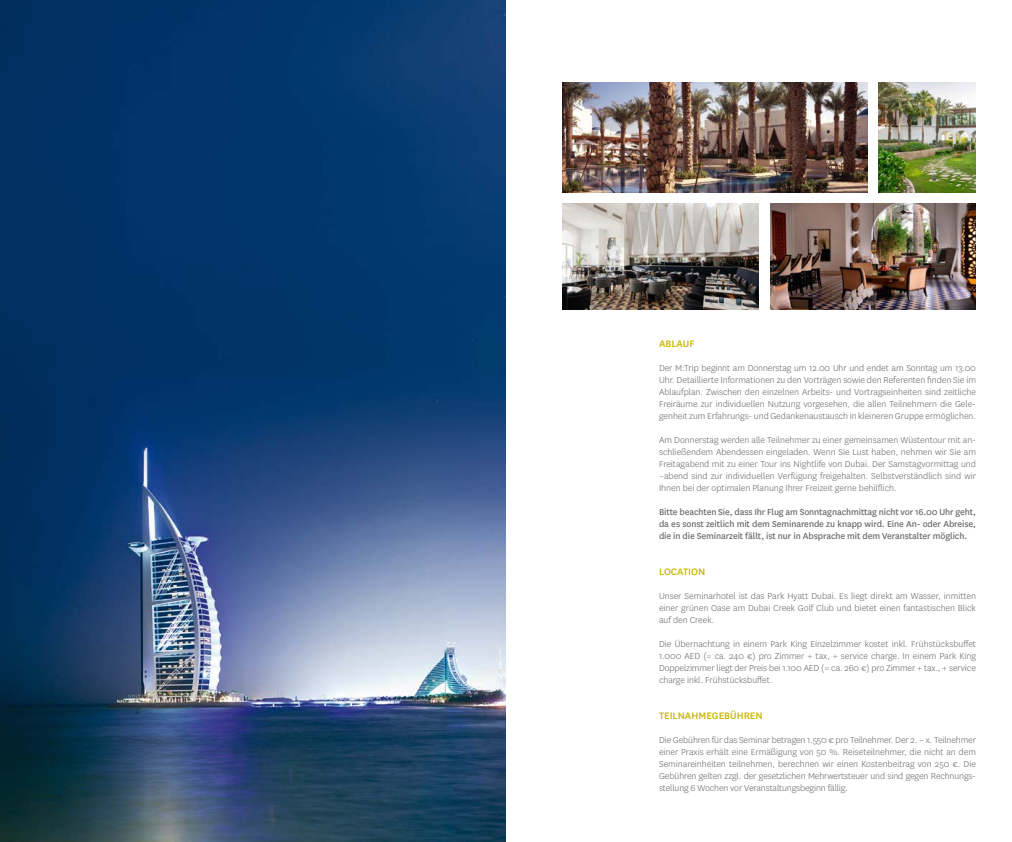
<style>
.page{position:relative;width:1012px;height:842px;background:#fff}
.page>*{position:absolute;margin:0;border:0;box-sizing:border-box;transform-origin:0 0}
.t1{font:500 11px "National";color:#c9b700}
.t2{font:300 10px/12px "National";color:#646567;text-align:justify}
.t3{font:10px/12px "National";letter-spacing:-.01em;color:#646567;text-align:justify}
</style>
<div class="page">
<img style="left:0;top:0;width:506px;height:842px">
<img style="left:563px;top:203px;width:196px;height:106px">
<img style="left:563px;top:82px;width:304px;height:111px">
<img style="left:770px;top:203px;width:206px;height:106px">
<img style="left:879px;top:82px;width:97px;height:111px">
<p class="t1" style="left:659px;top:336px;width:37px">ABLAUF</p>
<p class="t2" style="left:659px;top:362px;width:318px">Der M:Trip beginnt am Donnerstag um 12.00 Uhr und endet am Sonntag um 13.00<br>Uhr. Detaillierte Informationen zu den Vorträgen sowie den Referenten finden Sie im Ablaufplan. Zwischen den einzelnen Arbeits- und Vortragseinheiten sind zeitliche Freiräume zur individuellen Nutzung vorgesehen, die allen Teilnehmern die Gele&shy;genheit zum Erfahrungs- und Gedankenaustausch in kleineren Gruppe ermöglichen.</p>
<p class="t2" style="left:659px;top:434px;width:318px">Am Donnerstag werden alle Teilnehmer zu einer gemeinsamen Wüstentour mit an&shy;schließendem Abendessen eingeladen. Wenn Sie Lust haben, nehmen wir Sie am Freitagabend mit zu einer Tour ins Nightlife von Dubai. Der Samstagvormittag und –abend sind zur individuellen Verfügung freigehalten. Selbstverständlich sind wir Ihnen bei der optimalen Planung Ihrer Freizeit gerne behilflich.</p>
<p class="t3" style="left:659px;top:505px;width:318px">Bitte beachten Sie, dass Ihr Flug am Sonntagnachmittag nicht vor 16.00 Uhr geht, da es sonst zeitlich mit dem Seminarende zu knapp wird. Eine An- oder Abreise, die in die Seminarzeit fällt, ist nur in Absprache mit dem Veranstalter möglich.</p>
<p class="t1" style="left:659px;top:564px;width:48px">LOCATION</p>
<p class="t2" style="left:659px;top:590px;width:318px">Unser Seminarhotel ist das Park Hyatt Dubai. Es liegt direkt am Wasser, inmitten einer grünen Oase am Dubai Creek Golf Club und bietet einen fantastischen Blick auf den Creek.</p>
<p class="t2" style="left:659px;top:638px;width:319px">Die Übernachtung in einem Park King Einzelzimmer kostet inkl. Frühstücksbuffet 1.000 AED (= ca. 240 €) pro Zimmer + tax, + service charge. In einem Park King Doppelzimmer liegt der Preis bei 1.100 AED (= ca. 260 €) pro Zimmer + tax., + service charge inkl. Frühstücksbuffet.</p>
<p class="t1" style="left:659px;top:708px;width:105px">TEILNAHMEGEBÜHREN</p>
<p class="t2" style="left:659px;top:734px;width:318px">Die Gebühren für das Seminar betragen 1.550 € pro Teilnehmer. Der 2. – x. Teilnehmer einer Praxis erhält eine Ermäßigung von 50 %. Reiseteilnehmer, die nicht an dem Seminareinheiten teilnehmen, berechnen wir einen Kostenbeitrag von 250 €. Die Gebühren gelten zzgl. der gesetzlichen Mehrwertsteuer und sind gegen Rechnungs&shy;stellung 6 Wochen vor Veranstaltungsbeginn fällig.</p>
</div>
